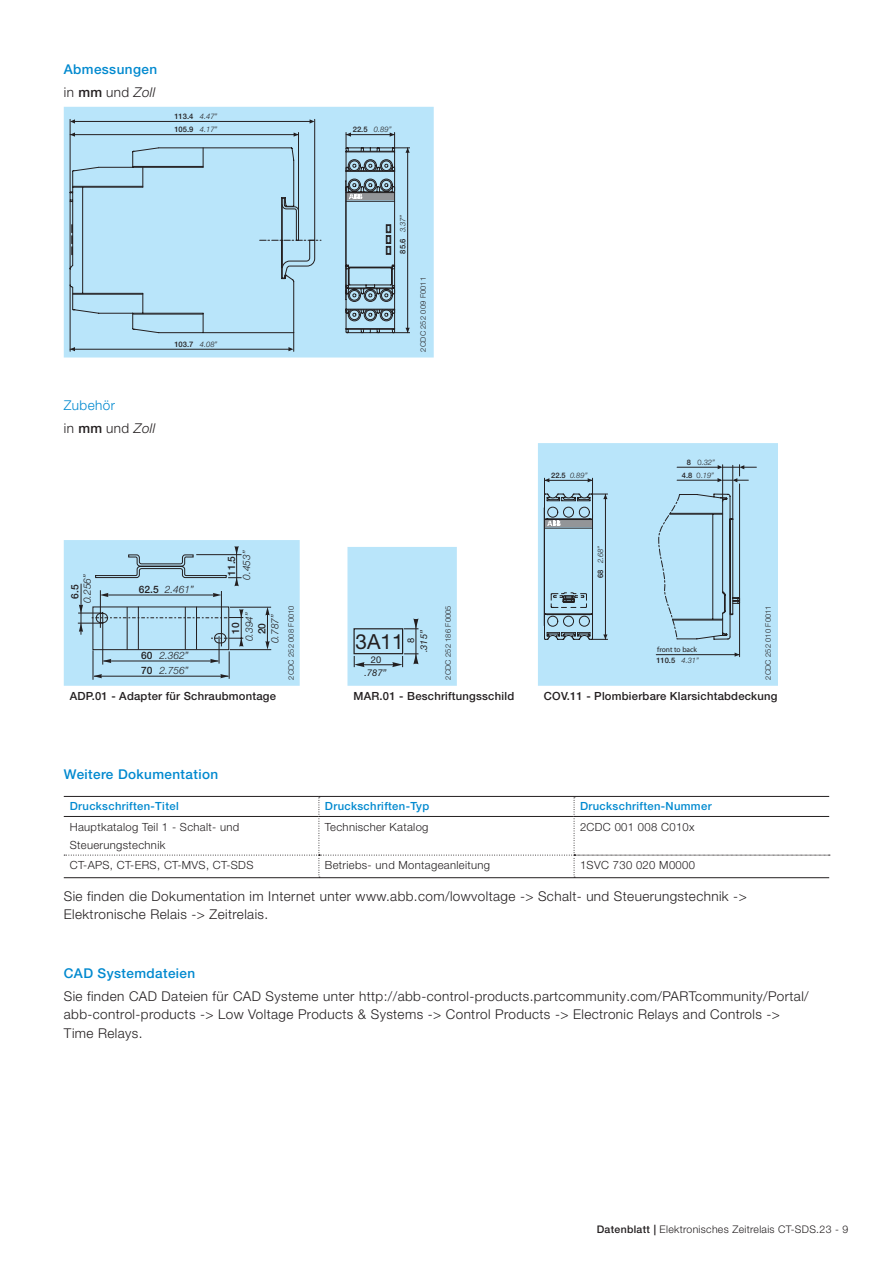
<style>
.page{position:relative;width:893px;height:1263px;background:#fff}
.page>*{position:absolute;margin:0;border:0;box-sizing:border-box;transform-origin:0 0}
.t1{font:20.85px "Helvetica Neue LT";color:#231f20}
.t2{font:300 13.5px/18.6px "Helvetica Neue LT Pro";letter-spacing:.03em;color:#231f20}
.t3{font:500 13.5px/22.8px "Helvetica Neue LT Pro";letter-spacing:.03em;color:#0089cf}
.t4{font:300 13.5px/22.8px "Helvetica Neue LT Pro";letter-spacing:.03em;color:#0089cf}
.t5{font:300 11.25px/18.6px "Helvetica Neue LT Pro";letter-spacing:.03em;color:#231f20}
.t6{font:500 11.25px "Helvetica Neue LT Pro";letter-spacing:.02em;color:#231f20}
.t7{font:500 11.25px "Helvetica Neue LT Pro";letter-spacing:.03em;color:#0089cf}
.t8{font:300 10.5px "Helvetica Neue LT Pro";letter-spacing:.03em;color:#231f20}
.t9{font:italic 300 10.2px/15.1px "Helvetica Neue LT Com";color:#231f20;text-align:right}
.t10{font:500 10.2px "Helvetica Neue LT Com";color:#231f20}
.t11{font:italic 9.3px "Helvetica Neue LT";color:#231f20}
.t12{font:9.3px "Helvetica Neue LT";color:#231f20}
.t13{font:500 7.65px "Helvetica Neue LT";color:#231f20}
.t14{font:italic 300 7.65px "Helvetica Neue LT";color:#231f20}
.t15{font:300 7.5px "Helvetica Neue LT Pro";letter-spacing:.02em;color:#231f20}
.t16{font:italic 300 7.5px/12.6px "Helvetica Neue LT";color:#231f20;text-align:right}
.t17{font:7.5px "Helvetica";color:#231f20}
.t18{font:500 7.5px "Helvetica Neue LT";color:#231f20}
.s1{font-weight:300;color:#231f20}
.s2{font-family:"Helvetica Neue LT";color:#231f20}
.s3{font-family:"Helvetica Neue LT";font-weight:300;font-style:italic;color:#231f20}
.s4{font-weight:300;font-style:italic}
.s5{color:#231f20}
.s6{font-family:"Helvetica Neue LT";font-weight:500;color:#231f20}
.s7{font-family:"Helvetica Neue LT";font-style:italic;color:#231f20}
.s8{font-weight:500;font-style:normal}
.s9{font-style:normal}
.s10{font-weight:500}
</style>
<div class="page">
<div style="left:64px;top:107px;width:370px;height:250px;background:#b9e5fa"></div>
<hr style="left:70px;top:134px;width:228px;height:1px;background:#231f20">
<hr style="left:75px;top:121px;width:237px;height:1px;background:#231f20">
<hr style="left:298px;top:132px;width:1px;height:79px;background:#231f20">
<svg style="left:294px;top:132px;width:4px;height:5px"></svg>
<svg style="left:71px;top:119px;width:4px;height:5px"></svg>
<svg style="left:310px;top:119px;width:4px;height:5px"></svg>
<hr style="left:314px;top:119px;width:1px;height:121px;background:#231f20">
<hr style="left:70px;top:119px;width:1px;height:74px;background:#231f20">
<svg style="left:70px;top:147px;width:251px;height:204px;background:#b2dbf0"></svg>
<svg style="left:345px;top:132px;width:65px;height:201px;background:#98b9ca"></svg>
<svg style="left:70px;top:132px;width:5px;height:5px"></svg>
<svg style="left:64px;top:443px;width:714px;height:243px"></svg>
<svg style="left:735px;top:652px;width:4px;height:5px"></svg>
<hr style="left:656px;top:654px;width:83px;height:1px;background:#231f20">
<hr style="left:739px;top:484px;width:1px;height:173px;background:#231f20">
<svg style="left:544px;top:465px;width:212px;height:175px;background:#acd3e6"></svg>
<hr style="left:100px;top:590px;width:1px;height:38px;background:#231f20">
<hr style="left:230px;top:649px;width:41px;height:1px;background:#231f20">
<hr style="left:230px;top:607px;width:41px;height:1px;background:#231f20">
<hr style="left:221px;top:591px;width:1px;height:55px;background:#231f20">
<hr style="left:108px;top:595px;width:107px;height:1px;background:#231f20">
<hr style="left:81px;top:584px;width:1px;height:51px;background:#231f20">
<hr style="left:267px;top:610px;width:1px;height:36px;background:#231f20">
<svg style="left:213px;top:593px;width:8px;height:4px"></svg>
<svg style="left:265px;top:607px;width:5px;height:8px"></svg>
<svg style="left:100px;top:593px;width:8px;height:4px"></svg>
<svg style="left:265px;top:641px;width:5px;height:9px"></svg>
<svg style="left:95px;top:546px;width:147px;height:40px;background:#aad2e5"></svg>
<hr style="left:93px;top:650px;width:1px;height:30px;background:#231f20">
<svg style="left:78px;top:605px;width:165px;height:74px;background:#a7cde0"></svg>
<hr style="left:415px;top:622px;width:1px;height:39px;background:#231f20">
<svg style="left:354px;top:656px;width:11px;height:11px"></svg>
<div style="left:353px;top:628px;width:50px;height:26px;border:1px solid #231f20"></div>
<hr style="left:357px;top:664px;width:40px;height:1px;background:#231f20">
<svg style="left:404px;top:618px;width:14px;height:11px"></svg>
<svg style="left:392px;top:653px;width:26px;height:14px"></svg>
<hr style="left:64px;top:796px;width:255px;height:1px;background:#231f20">
<hr style="left:319px;top:796px;width:255px;height:1px;background:#231f20">
<hr style="left:574px;top:796px;width:255px;height:1px;background:#231f20">
<svg style="left:64px;top:797px;width:766px;height:81px"></svg>
<hr style="left:574px;top:877px;width:255px;height:1px;background:#231f20">
<p class="t3" style="left:64px;top:57px;width:95px">Abmessungen <span class="s1">in</span> <span class="s2">mm</span> <span class="s1">und</span> <span class="s3">Zoll</span></p>
<p class="t13" style="left:174px;top:112px;width:45px">113.4 <span class="s4">4.47”</span></p>
<p class="t13" style="left:174px;top:125px;width:45px">105.9 <span class="s4">4.17”</span></p>
<p class="t13" style="left:174px;top:340px;width:45px">103.7 <span class="s4">4.08”</span></p>
<p class="t4" style="left:64px;top:393px;width:93px">Zubehör<br><span class="s5">in</span> <span class="s6">mm</span> <span class="s5">und</span> <span class="s7">Zoll</span></p>
<p class="t9" style="left:79px;top:603px;width:31px;rotate:-90deg">0.256”</p>
<p class="t9" style="left:165px;top:581px;width:31px">2.461”</p>
<p class="t10" style="left:69px;top:599px;width:16px;rotate:-90deg">6.5</p>
<p class="t10" style="left:139px;top:583px;width:21px">62.5</p>
<p class="t9" style="left:141px;top:648px;width:49px">2.362”<br><span class="s8">70</span> 2.756”</p>
<p class="t10" style="left:141px;top:649px;width:13px">60</p>
<p class="t9" style="left:239px;top:580px;width:31px;rotate:-90deg">0.453”</p>
<p class="t10" style="left:225px;top:576px;width:21px;rotate:-90deg">11.5</p>
<p class="t9" style="left:241px;top:641px;width:31px;rotate:-90deg">0.394”</p>
<p class="t9" style="left:267px;top:643px;width:31px;rotate:-90deg">0.787”</p>
<p class="t10" style="left:229px;top:634px;width:13px;rotate:-90deg">10</p>
<p class="t10" style="left:256px;top:634px;width:13px;rotate:-90deg">20</p>
<p class="t15" style="left:286px;top:680px;width:76px;rotate:-90deg">2CDC 252 008 F0010</p>
<p class="t14" style="left:353px;top:125px;width:40px"><span class="s8">22.5</span> 0.89”</p>
<p class="t14" style="left:398px;top:254px;width:40px;rotate:-90deg"><span class="s8">85.6</span> 3.37”</p>
<p class="t15" style="left:419px;top:351px;width:76px;rotate:-90deg">2CDC 252 009 F0011</p>
<h1 class="t1" style="left:356px;top:629px;width:50px">3A11</h1>
<p class="t12" style="left:405px;top:643px;width:7px;rotate:-90deg">8</p>
<p class="t11" style="left:418px;top:652px;width:24px;rotate:-90deg">.315”</p>
<p class="t11" style="left:364px;top:667px;width:24px">.787”</p>
<p class="t12" style="left:371px;top:654px;width:12px">20</p>
<p class="t15" style="left:444px;top:680px;width:76px;rotate:-90deg">2CDC 252 186 F0005</p>
<p class="t16" style="left:551px;top:469px;width:38px"><span class="s8">22.5</span> 0.89”</p>
<p class="t16" style="left:594px;top:578px;width:34px;rotate:-90deg"><span class="s8">68</span> 2.68”</p>
<p class="t16" style="left:682px;top:456px;width:34px"><span class="s8">8</span> <span class="s9">0.</span>32”<br><span class="s8">4.8</span> <span class="s9">0.</span>19”</p>
<p class="t17" style="left:657px;top:645px;width:41px">front to back</p>
<p class="t18" style="left:656px;top:655px;width:44px">110.5 <span class="s4">4.31”</span></p>
<p class="t15" style="left:764px;top:680px;width:76px;rotate:-90deg">2CDC 252 010 F0011</p>
<p class="t6" style="left:70px;top:689px;width:208px">ADP.01 ‑ Adapter für Schraubmontage</p>
<p class="t6" style="left:353px;top:689px;width:162px">MAR.01 ‑ Beschriftungsschild</p>
<p class="t6" style="left:544px;top:689px;width:235px">COV.11 ‑ Plombierbare Klarsichtabdeckung</p>
<p class="t3" style="left:64px;top:763px;width:156px">Weitere Dokumentation</p>
<p class="t7" style="left:70px;top:800px;width:110px">Druckschriften-Titel</p>
<p class="t7" style="left:325px;top:800px;width:106px">Druckschriften-Typ</p>
<p class="t7" style="left:580px;top:800px;width:133px">Druckschriften-Nummer</p>
<p class="t5" style="left:70px;top:817px;width:171px">Hauptkatalog Teil 1 ‑ Schalt‑ und<br>Steuerungstechnik</p>
<p class="t5" style="left:325px;top:817px;width:105px">Technischer Katalog</p>
<p class="t5" style="left:580px;top:817px;width:116px">2CDC 001 008 C010x</p>
<p class="t5" style="left:70px;top:855px;width:185px">CT-APS, CT-ERS, CT-MVS, CT-SDS</p>
<p class="t5" style="left:325px;top:855px;width:167px">Betriebs- und Montageanleitung</p>
<p class="t5" style="left:580px;top:855px;width:116px">1SVC 730 020 M0000</p>
<p class="t2" style="left:64px;top:886px;width:684px">Sie finden die Dokumentation im Internet unter www.abb.com/lowvoltage -&gt; Schalt‑ und Steuerungstechnik -&gt;<br>Elektronische Relais -&gt; Zeitrelais.</p>
<p class="t3" style="left:64px;top:961px;width:133px">CAD Systemdateien</p>
<p class="t2" style="left:64px;top:986px;width:746px">Sie finden CAD Dateien für CAD Systeme unter http://abb-control-products.partcommunity.com/PARTcommunity/Portal/ abb-control-products -&gt; Low Voltage Products &amp; Systems -&gt; Control Products -&gt; Electronic Relays and Controls -&gt;<br>Time Relays.</p>
<p class="t8" style="left:597px;top:1223px;width:253px"><span class="s10">Datenblatt |</span> Elektronisches Zeitrelais CT-SDS.23 - 9</p>
</div>
